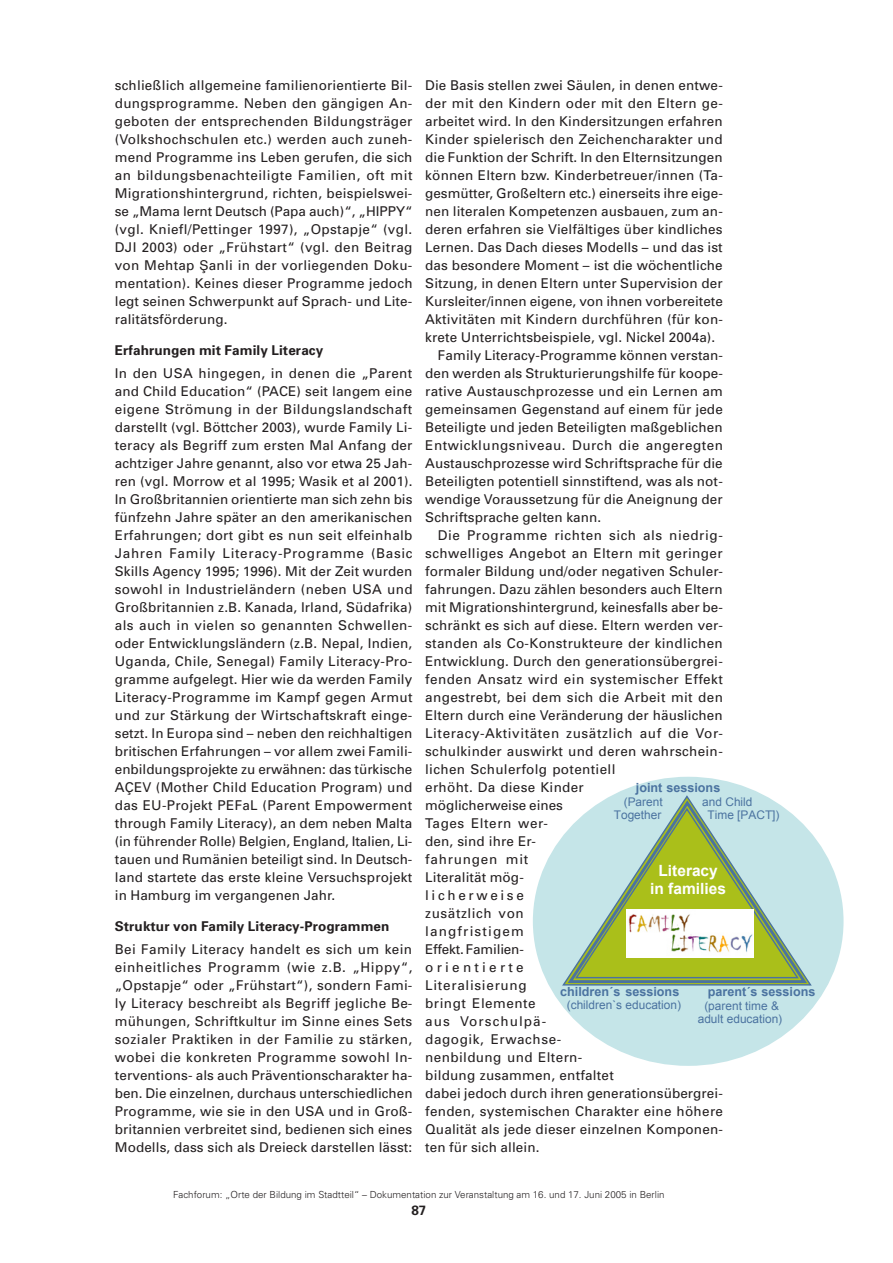
<style>
.page{position:relative;width:893px;height:1263px;background:#fff}
.page>*{position:absolute;margin:0;border:0;box-sizing:border-box;transform-origin:0 0}
.t1{font:700 15.45px/18px "Arial";color:#fff;text-align:center}
.t2{font:13.5px/18px "Univers";letter-spacing:.01em;color:#231f20;text-align:justify}
.t3{font:13.5px "Univers";letter-spacing:.03em;color:#231f20}
.t4{font:13.5px "Univers";letter-spacing:.04em;color:#231f20}
.t5{font:13.5px "Univers";letter-spacing:.045em;color:#231f20}
.t6{font:700 13.5px "Univers";letter-spacing:.01em;color:#231f20}
.t7{font:13.5px "Univers";letter-spacing:-.015em;color:#231f20}
.t8{font:13.5px "Univers";letter-spacing:.055em;color:#231f20}
.t9{font:13.5px "Univers";letter-spacing:.035em;color:#231f20}
.t10{font:13.5px "Univers";letter-spacing:.08em;color:#231f20}
.t11{font:13.5px "Univers";letter-spacing:.085em;color:#231f20}
.t12{font:13.5px "Univers";letter-spacing:.06em;color:#231f20}
.t13{font:13.5px "Univers";letter-spacing:.195em;color:#231f20}
.t14{font:13.5px "Univers";letter-spacing:.24em;color:#231f20}
.t15{font:700 12.6px "Arial";color:#4b73a0}
.t16{font:11.85px/13.4px "Arial";color:#4b73a0;text-align:center}
.t17{font:300 9.75px "Univers";color:#231f20}
.s1{font-family:"Helvetica"}
</style>
<div class="page">
<svg style="left:533px;top:777px;width:310px;height:289px;fill:#c5e5e8"></svg>
<svg style="left:561px;top:794px;width:252px;height:192px"></svg>
<svg style="left:565px;top:799px;width:245px;height:185px;background:#bbd6d0"></svg>
<svg style="left:574px;top:807px;width:226px;height:172px;background:#b1cd8f"></svg>
<img style="left:626px;top:909px;width:127px;height:48px">
<p class="t2" style="left:115px;top:76px;width:299px">schließlich allgemeine familienorientierte Bil&shy;dungsprogramme. Neben den gängigen An&shy;geboten der entsprechenden Bildungsträger (Volkshochschulen etc.) werden auch zuneh&shy;mend Programme ins Leben gerufen, die sich an bildungsbenachteiligte Familien, oft mit Migrationshintergrund, richten, beispielswei&shy;se „Mama lernt Deutsch (Papa auch)“, „HIPPY“ (vgl. Kniefl/Pettinger 1997), „Opstapje“ (vgl.<br>DJI 2003) oder „Frühstart“ (vgl. den Beitrag von Mehtap <span class="s1">Ş</span>anli in der vorliegenden Doku&shy;mentation). Keines dieser Programme jedoch legt seinen Schwerpunkt auf Sprach- und Lite&shy;ralitätsförderung.</p>
<p class="t6" style="left:115px;top:342px;width:210px">Erfahrungen mit Family Literacy</p>
<p class="t2" style="left:115px;top:364px;width:299px">In den USA hingegen, in denen die „Parent and Child Education“ (PACE) seit langem eine eigene Strömung in der Bildungslandschaft darstellt (vgl. Böttcher 2003), wurde Family Li&shy;teracy als Begriff zum ersten Mal Anfang der achtziger Jahre genannt, also vor etwa 25 Jah&shy;ren (vgl. Morrow et al 1995; Wasik et al 2001).<br>In Großbritannien orientierte man sich zehn bis fünfzehn Jahre später an den amerikanischen Erfahrungen; dort gibt es nun seit elfeinhalb Jahren Family Literacy-Programme (Basic Skills Agency 1995; 1996). Mit der Zeit wurden sowohl in Industrieländern (neben USA und Großbritannien z.B. Kanada, Irland, Südafrika) als auch in vielen so genannten Schwellen&shy;oder Entwicklungsländern (z.B. Nepal, Indien, Uganda, Chile, Senegal) Family Literacy-Pro&shy;gramme aufgelegt. Hier wie da werden Family Literacy-Programme im Kampf gegen Armut und zur Stärkung der Wirtschaftskraft einge&shy;setzt. In Europa sind – neben den reichhaltigen britischen Erfahrungen – vor allem zwei Famili&shy;enbildungsprojekte zu erwähnen: das türkische AÇEV (Mother Child Education Program) und das EU-Projekt PEFaL (Parent Empowerment through Family Literacy), an dem neben Malta (in führender Rolle) Belgien, England, Italien, Li&shy;tauen und Rumänien beteiligt sind. In Deutsch&shy;land startete das erste kleine Versuchsprojekt in Hamburg im vergangenen Jahr.</p>
<p class="t6" style="left:115px;top:918px;width:276px">Struktur von Family Literacy-Programmen</p>
<p class="t2" style="left:115px;top:940px;width:299px">Bei Family Literacy handelt es sich um kein einheitliches Programm (wie z.B. „Hippy“, „Opstapje“ oder „Frühstart“), sondern Fami&shy;ly Literacy beschreibt als Begriff jegliche Be&shy;mühungen, Schriftkultur im Sinne eines Sets sozialer Praktiken in der Familie zu stärken, wobei die konkreten Programme sowohl In&shy;terventions- als auch Präventionscharakter ha&shy;ben. Die einzelnen, durchaus unterschiedlichen Programme, wie sie in den USA und in Groß&shy;britannien verbreitet sind, bedienen sich eines Modells, dass sich als Dreieck darstellen lässt:</p>
<p class="t2" style="left:425px;top:76px;width:299px">Die Basis stellen zwei Säulen, in denen entwe-</p>
<p class="t2" style="left:425px;top:94px;width:299px">der mit den Kindern oder mit den Eltern ge-</p>
<p class="t2" style="left:425px;top:112px;width:299px">arbeitet wird. In den Kindersitzungen erfahren</p>
<p class="t2" style="left:425px;top:130px;width:299px">Kinder spielerisch den Zeichencharakter und</p>
<p class="t2" style="left:425px;top:148px;width:299px">die Funktion der Schrift. In den Elternsitzungen</p>
<p class="t2" style="left:425px;top:166px;width:299px">können Eltern bzw. Kinderbetreuer/innen (Ta-</p>
<p class="t2" style="left:425px;top:184px;width:299px">gesmütter, Großeltern etc.) einerseits ihre eige-</p>
<p class="t2" style="left:425px;top:202px;width:299px">nen literalen Kompetenzen ausbauen, zum an-</p>
<p class="t2" style="left:425px;top:220px;width:299px">deren erfahren sie Vielfältiges über kindliches</p>
<p class="t2" style="left:425px;top:238px;width:299px">Lernen. Das Dach dieses Modells – und das ist</p>
<p class="t2" style="left:425px;top:256px;width:299px">das besondere Moment – ist die wöchentliche</p>
<p class="t2" style="left:425px;top:274px;width:299px">Sitzung, in denen Eltern unter Supervision der</p>
<p class="t2" style="left:425px;top:292px;width:299px">Kursleiter/innen eigene, von ihnen vorbereitete</p>
<p class="t2" style="left:425px;top:310px;width:299px">Aktivitäten mit Kindern durchführen (für kon-</p>
<p class="t2" style="left:425px;top:328px;width:292px">krete Unterrichtsbeispiele, vgl. Nickel 2004a).</p>
<p class="t2" style="left:438px;top:346px;width:286px">Family Literacy-Programme können verstan-</p>
<p class="t2" style="left:425px;top:364px;width:299px">den werden als Strukturierungshilfe für koope-</p>
<p class="t2" style="left:425px;top:382px;width:299px">rative Austauschprozesse und ein Lernen am</p>
<p class="t2" style="left:425px;top:400px;width:299px">gemeinsamen Gegenstand auf einem für jede</p>
<p class="t2" style="left:425px;top:418px;width:299px">Beteiligte und jeden Beteiligten maßgeblichen</p>
<p class="t4" style="left:425px;top:437px;width:299px">Entwicklungsniveau. Durch die angeregten</p>
<p class="t2" style="left:425px;top:454px;width:299px">Austauschprozesse wird Schriftsprache für die</p>
<p class="t2" style="left:425px;top:472px;width:299px">Beteiligten potentiell sinnstiftend, was als not-</p>
<p class="t2" style="left:425px;top:490px;width:299px">wendige Voraussetzung für die Aneignung der</p>
<p class="t2" style="left:425px;top:508px;width:178px">Schriftsprache gelten kann.</p>
<p class="t5" style="left:438px;top:527px;width:286px">Die Programme richten sich als niedrig-</p>
<p class="t3" style="left:425px;top:545px;width:299px">schwelliges Angebot an Eltern mit geringer</p>
<p class="t2" style="left:425px;top:562px;width:299px">formaler Bildung und/oder negativen Schuler-</p>
<p class="t2" style="left:425px;top:580px;width:299px">fahrungen. Dazu zählen besonders auch Eltern</p>
<p class="t2" style="left:425px;top:598px;width:299px">mit Migrationshintergrund, keinesfalls aber be-</p>
<p class="t2" style="left:425px;top:616px;width:299px">schränkt es sich auf diese. Eltern werden ver-</p>
<p class="t2" style="left:425px;top:634px;width:299px">standen als Co-Konstrukteure der kindlichen</p>
<p class="t2" style="left:425px;top:652px;width:299px">Entwicklung. Durch den generationsübergrei-</p>
<p class="t3" style="left:425px;top:671px;width:299px">fenden Ansatz wird ein systemischer Effekt</p>
<p class="t3" style="left:425px;top:689px;width:299px">angestrebt, bei dem sich die Arbeit mit den</p>
<p class="t2" style="left:425px;top:706px;width:299px">Eltern durch eine Veränderung der häuslichen</p>
<p class="t5" style="left:425px;top:725px;width:299px">Literacy-Aktivitäten zusätzlich auf die Vor-</p>
<p class="t2" style="left:425px;top:742px;width:299px">schulkinder auswirkt und deren wahrschein-</p>
<p class="t2" style="left:425px;top:760px;width:192px">lichen Schul-erfolg potentiell</p>
<p class="t2" style="left:425px;top:778px;width:160px">erhöht. Da diese Kinder</p>
<p class="t2" style="left:425px;top:796px;width:139px">möglicher-weise eines</p>
<p class="t4" style="left:425px;top:815px;width:123px">Tages Eltern wer-</p>
<p class="t2" style="left:425px;top:832px;width:112px">den, sind ihre Er-</p>
<p class="t12" style="left:425px;top:851px;width:105px">fahrungen mit</p>
<p class="t2" style="left:425px;top:868px;width:100px">Literalität mög-</p>
<p class="t13" style="left:425px;top:887px;width:100px">licherweise</p>
<p class="t4" style="left:425px;top:905px;width:100px">zusätzlich von</p>
<p class="t11" style="left:425px;top:923px;width:100px">langfristigem</p>
<p class="t7" style="left:425px;top:941px;width:99px">Effekt. Fa- milien-</p>
<p class="t14" style="left:425px;top:959px;width:100px">orientierte</p>
<p class="t8" style="left:425px;top:977px;width:103px">Litera-- lisierung</p>
<p class="t9" style="left:425px;top:995px;width:112px">bringt Elemente</p>
<p class="t10" style="left:425px;top:1013px;width:123px">aus Vorschulpä-</p>
<p class="t4" style="left:425px;top:1031px;width:138px">dagogik, Erwachse-</p>
<p class="t3" style="left:425px;top:1049px;width:159px">nenbildung und Eltern-</p>
<p class="t2" style="left:425px;top:1066px;width:190px">bildung zusammen, entfaltet</p>
<p class="t2" style="left:425px;top:1084px;width:299px">dabei jedoch durch ihren generationsübergrei-</p>
<p class="t2" style="left:425px;top:1102px;width:299px">fenden, systemischen Charakter eine höhere</p>
<p class="t2" style="left:425px;top:1120px;width:299px">Qualität als jede dieser einzelnen Komponen-</p>
<p class="t2" style="left:425px;top:1138px;width:116px">ten für sich allein.</p>
<p class="t15" style="left:636px;top:782px;width:86px">joint sessions</p>
<p class="t16" style="left:624px;top:796px;width:40px">(Parent</p>
<p class="t16" style="left:702px;top:796px;width:52px">and Child</p>
<p class="t16" style="left:614px;top:809px;width:49px">Together</p>
<p class="t16" style="left:708px;top:809px;width:73px">Time [PACT])</p>
<p class="t1" style="left:650px;top:863px;width:77px">Literacy in families</p>
<p class="t15" style="left:560px;top:986px;width:121px">children´s sessions</p>
<p class="t16" style="left:567px;top:999px;width:116px">(children`s education)</p>
<p class="t15" style="left:708px;top:987px;width:109px">parent´s sessions</p>
<p class="t16" style="left:698px;top:1000px;width:86px">(parent time &amp; adult education)</p>
<p class="t17" style="left:173px;top:1189px;width:493px">Fachforum: „Orte der Bildung im Stadtteil“ – Dokumentation zur Veranstaltung am 16. und 17. Juni 2005 in Berlin</p>
<p class="t6" style="left:411px;top:1202px;width:17px">87</p>
</div>
